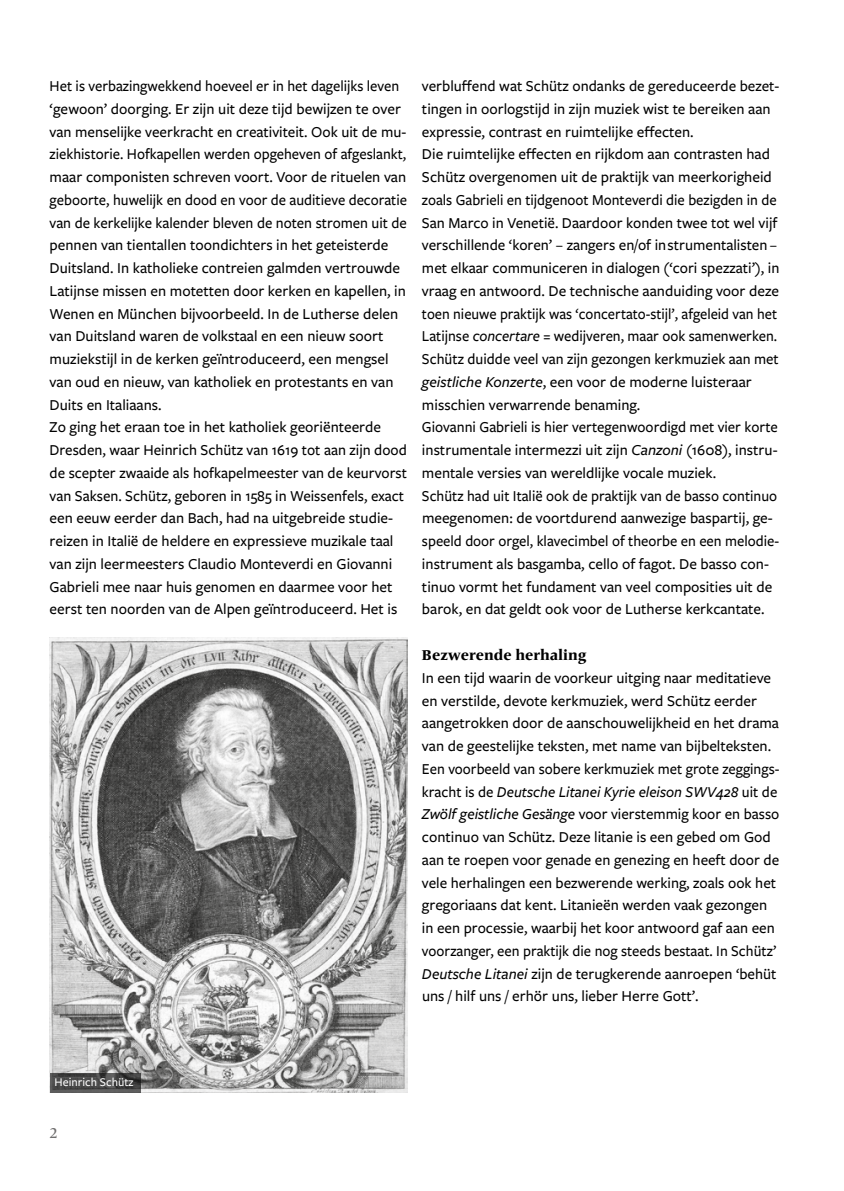
<style>
.page{position:relative;width:844px;height:1191px;background:#fff}
.page>*{position:absolute;margin:0;border:0;box-sizing:border-box;transform-origin:0 0}
.t1{font:500 15.75px/22.8px "Freight Sans Pro";color:#000}
.t2{font:500 15.75px/22.8px "Freight Sans Pro";color:#000;scale:.96 1}
.t3{font:800 14.88px "Frutiger Serif LT Pro";color:#000}
.t4{font:500 14.88px "Frutiger Serif LT Pro";color:#706f6f}
.t5{font:500 12.25px "Freight Sans Pro";color:#fff}
.s1{font-style:italic}
</style>
<div class="page">
<img style="left:50px;top:637px;width:357px;height:455px">
<svg style="left:50px;top:1072px;width:90px;height:20px;background:#4e4e4d"></svg>
<p class="t2" style="left:50px;top:74px;width:374px">Het is verbazingwekkend hoeveel er in het dagelijks leven ‘gewoon’ doorging. Er zijn uit deze tijd bewijzen te over van menselijke veerkracht en creativiteit. Ook uit de mu&shy;ziekhistorie. Hofkapellen werden opgeheven of afgeslankt, maar componisten schreven voort. Voor de rituelen van geboorte, huwelijk en dood en voor de auditieve decoratie van de kerkelijke kalender bleven de noten stromen uit de pennen van tientallen toondichters in het geteisterde Duitsland. In katholieke contreien galmden vertrouwde Latijnse missen en motetten door kerken en kapellen, in Wenen en München bijvoorbeeld. In de Lutherse delen van Duitsland waren de volkstaal en een nieuw soort muziekstijl in de kerken geïntroduceerd, een mengsel van oud en nieuw, van katholiek en protestants en van Duits en Italiaans.<br>Zo ging het eraan toe in het katholiek georiënteerde Dresden, waar Heinrich Schütz van 1619 tot aan zijn dood de scepter zwaaide als hofkapelmeester van de keurvorst van Saksen. Schütz, geboren in 1585 in Weissenfels, exact een eeuw eerder dan Bach, had na uitgebreide studie&shy;reizen in Italië de heldere en expressieve muzikale taal van zijn leermeesters Claudio Monteverdi en Giovanni Gabrieli mee naar huis genomen en daarmee voor het eerst ten noorden van de Alpen geïntroduceerd. Het is</p>
<p class="t1" style="left:422px;top:74px;width:359px">verbluffend wat Schütz ondanks de gereduceerde bezet&shy;tingen in oorlogstijd in zijn muziek wist te bereiken aan expressie, contrast en ruimtelijke effecten.<br>Die ruimtelijke effecten en rijkdom aan contrasten had Schütz overgenomen uit de praktijk van meerkorigheid zoals Gabrieli en tijdgenoot Monteverdi die bezigden in de San Marco in Venetië. Daardoor konden twee tot wel vijf verschillende ‘koren’ – zangers en/of instrumentalisten – met elkaar communiceren in dialogen (‘cori spezzati’), in vraag en antwoord. De technische aanduiding voor deze toen nieuwe praktijk was ‘concertato-stijl’, afgeleid van het Latijnse <span class="s1">concertare</span> = wedijveren, maar ook samenwerken.<br>Schütz duidde veel van zijn gezongen kerkmuziek aan met <span class="s1">geistliche Konzerte</span>, een voor de moderne luisteraar misschien verwarrende benaming.<br>Giovanni Gabrieli is hier vertegenwoordigd met vier korte instrumentale intermezzi uit zijn <span class="s1">Canzoni</span> (1608), instru&shy;mentale versies van wereldlijke vocale muziek.<br>Schütz had uit Italië ook de praktijk van de basso continuo meegenomen: de voortdurend aanwezige baspartij, ge&shy;speeld door orgel, klavecimbel of theorbe en een melodie&shy;instrument als basgamba, cello of fagot. De basso con&shy;tinuo vormt het fundament van veel composities uit de barok, en dat geldt ook voor de Lutherse kerkcantate.</p>
<p class="t3" style="left:422px;top:646px;width:166px">Bezwerende herhaling</p>
<p class="t1" style="left:422px;top:665px;width:359px">In een tijd waarin de voorkeur uitging naar meditatieve en verstilde, devote kerkmuziek, werd Schütz eerder aangetrokken door de aanschouwelijkheid en het drama van de geestelijke teksten, met name van bijbelteksten.<br>Een voorbeeld van sobere kerkmuziek met grote zeggings&shy;kracht is de <span class="s1">Deutsche Litanei Kyrie eleison SWV428</span> uit de <span class="s1">Zwölf geistliche Gesänge</span> voor vierstemmig koor en basso continuo van Schütz. Deze litanie is een gebed om God aan te roepen voor genade en genezing en heeft door de vele herhalingen een bezwerende werking, zoals ook het gregoriaans dat kent. Litanieën werden vaak gezongen in een processie, waarbij het koor antwoord gaf aan een voorzanger, een praktijk die nog steeds bestaat. In Schütz’ <span class="s1">Deutsche Litanei</span> zijn de terugkerende aanroepen ‘behüt uns / hilf uns / erhör uns, lieber Herre Gott’.</p>
<p class="t5" style="left:55px;top:1073px;width:81px">Heinrich Schütz</p>
<p class="t4" style="left:50px;top:1124px;width:10px">2</p>
</div>
